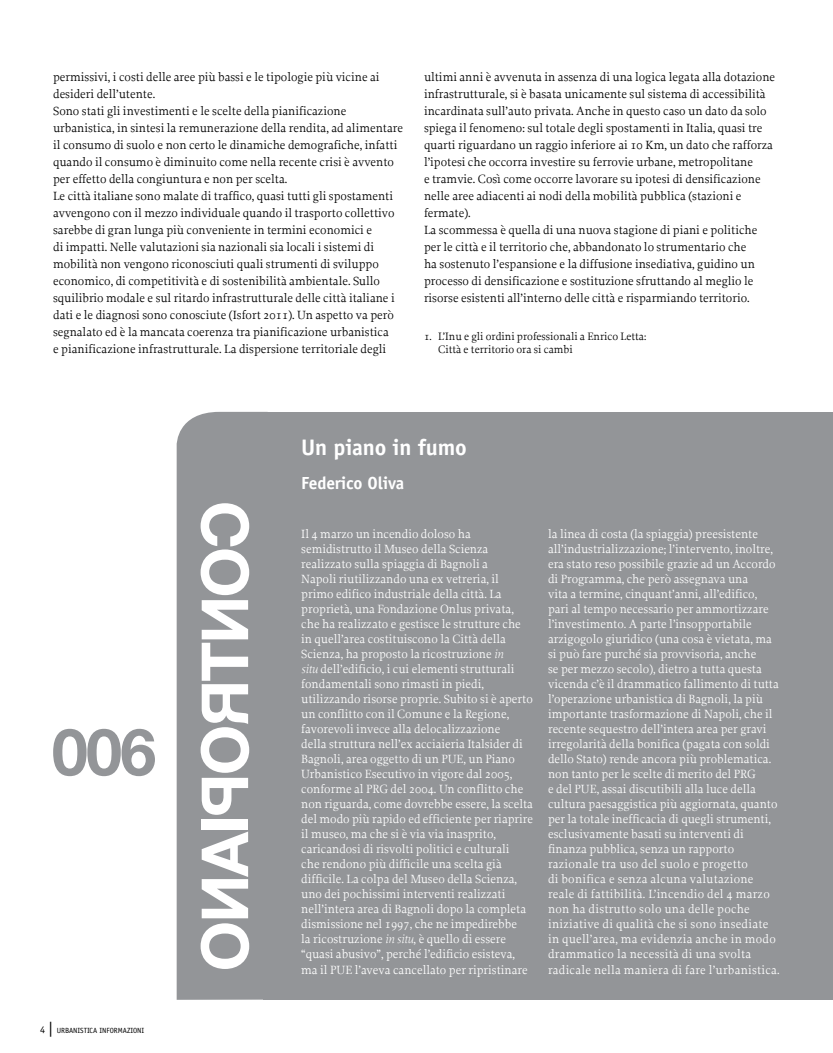
<style>
.page{position:relative;width:833px;height:1053px;background:#fff}
.page>*{position:absolute;margin:0;border:0;box-sizing:border-box;transform-origin:0 0}
.t1{font:700 65px "Helvetica Neue LT Pro";color:#939598}
.t2{font:700 22.5px "Officina Sans Std";letter-spacing:-.01em;color:#fff}
.t3{font:700 17.5px "Officina Sans Std";letter-spacing:-.01em;color:#fff}
.t4{font:12.5px/15px "Proforma";color:#fff}
.t5{font:12.5px/17px "Proforma";color:#000}
.t6{font:11.25px/12.5px "Proforma";color:#000}
.t7{font:7.5px "Officina Sans Std";color:#000}
.s1{font-size:10px}
.s2{font-size:15px}
.s3{font-weight:300;font-style:italic}
</style>
<div class="page">
<div style="left:177px;top:412px;width:86px;height:587px;background:#939598"></div>
<div style="left:263px;top:412px;width:570px;height:587px;background:#939598"></div>
<div style="left:201px;top:503px;width:48px;height:465px;background:#939598"></div>
<p class="t5" style="left:53px;top:68px;width:351px">permissivi, i costi delle aree più bassi e le tipologie più vicine ai desideri dell’utente.<br>Sono stati gli investimenti e le scelte della pianificazione urbanistica, in sintesi la remunerazione della rendita, ad alimentare il consumo di suolo e non certo le dinamiche demografiche, infatti quando il consumo è diminuito come nella recente crisi è avvento per effetto della congiuntura e non per scelta.<br>Le città italiane sono malate di traffico, quasi tutti gli spostamenti avvengono con il mezzo individuale quando il trasporto collettivo sarebbe di gran lunga più conveniente in termini economici e<br>di impatti. Nelle valutazioni sia nazionali sia locali i sistemi di mobilità non vengono riconosciuti quali strumenti di sviluppo economico, di competitività e di sostenibilità ambientale. Sullo squilibrio modale e sul ritardo infrastrutturale delle città italiane i dati e le diagnosi sono conosciute (Isfort 2011). Un aspetto va però segnalato ed è la mancata coerenza tra pianificazione urbanistica<br>e pianificazione infrastrutturale. La dispersione territoriale degli</p>
<p class="t5" style="left:424px;top:68px;width:353px">ultimi anni è avvenuta in assenza di una logica legata alla dotazione infrastrutturale, si è basata unicamente sul sistema di accessibilità incardinata sull’auto privata. Anche in questo caso un dato da solo spiega il fenomeno: sul totale degli spostamenti in Italia, quasi tre quarti riguardano un raggio inferiore ai 10 Km, un dato che rafforza l’ipotesi che occorra investire su ferrovie urbane, metropolitane<br>e tramvie. Così come occorre lavorare su ipotesi di densificazione nelle aree adiacenti ai nodi della mobilità pubblica (stazioni e fermate).<br>La scommessa è quella di una nuova stagione di piani e politiche per le città e il territorio che, abbandonato lo strumentario che<br>ha sostenuto l’espansione e la diffusione insediativa, guidino un processo di densificazione e sostituzione sfruttando al meglio le risorse esistenti all’interno delle città e risparmiando territorio.</p>
<p class="t6" style="left:438px;top:330px;width:210px;text-indent:-14px">1. L’Inu e gli ordini professionali a Enrico Letta:<br>Città e territorio ora si cambi</p>
<h1 class="t1" style="left:52px;top:711px;width:106px">006</h1>
<p class="t7" style="left:40px;top:1026px;width:105px"><span class="s1">4</span> <span class="s2">|</span> URBANISTICA INFORMAZIONI</p>
<h2 class="t2" style="left:301px;top:433px;width:167px">Un piano in fumo</h2>
<h3 class="t3" style="left:301px;top:472px;width:104px">Federico Oliva</h3>
<p class="t4" style="left:301px;top:526px;width:233px">Il 4 marzo un incendio doloso ha semidistrutto il Museo della Scienza realizzato sulla spiaggia di Bagnoli a<br>Napoli riutilizzando una ex vetreria, il primo edifico industriale della città. La proprietà, una Fondazione Onlus privata, che ha realizzato e gestisce le strutture che in quell’area costituiscono la Città della Scienza, ha proposto la ricostruzione <span class="s3">in<br>situ</span> dell’edificio, i cui elementi strutturali fondamentali sono rimasti in piedi, utilizzando risorse proprie. Subito si è aperto un conflitto con il Comune e la Regione, favorevoli invece alla delocalizzazione<br>della struttura nell’ex acciaieria Italsider di Bagnoli, area oggetto di un PUE, un Piano Urbanistico Esecutivo in vigore dal 2005, conforme al PRG del 2004. Un conflitto che non riguarda, come dovrebbe essere, la scelta del modo più rapido ed efficiente per riaprire il museo, ma che si è via via inasprito, caricandosi di risvolti politici e culturali<br>che rendono più difficile una scelta già difficile. La colpa del Museo della Scienza, uno dei pochissimi interventi realizzati nell’intera area di Bagnoli dopo la completa dismissione nel 1997, che ne impedirebbe<br>la ricostruzione <span class="s3">in situ</span>, è quello di essere “quasi abusivo”, perché l’edificio esisteva, ma il PUE l’aveva cancellato per ripristinare</p>
<p class="t4" style="left:548px;top:526px;width:233px">la linea di costa (la spiaggia) preesistente all’industrializzazione; l’intervento, inoltre, era stato reso possibile grazie ad un Accordo di Programma, che però assegnava una<br>vita a termine, cinquant’anni, all’edifico, pari al tempo necessario per ammortizzare l’investimento. A parte l’insopportabile arzigogolo giuridico (una cosa è vietata, ma si può fare purché sia provvisoria, anche<br>se per mezzo secolo), dietro a tutta questa vicenda c’è il drammatico fallimento di tutta l’operazione urbanistica di Bagnoli, la più importante trasformazione di Napoli, che il recente sequestro dell’intera area per gravi irregolarità della bonifica (pagata con soldi dello Stato) rende ancora più problematica. non tanto per le scelte di merito del PRG<br>e del PUE, assai discutibili alla luce della cultura paesaggistica più aggiornata, quanto per la totale inefficacia di quegli strumenti, esclusivamente basati su interventi di finanza pubblica, senza un rapporto razionale tra uso del suolo e progetto<br>di bonifica e senza alcuna valutazione reale di fattibilità. L’incendio del 4 marzo non ha distrutto solo una delle poche iniziative di qualità che si sono insediate in quell’area, ma evidenzia anche in modo drammatico la necessità di una svolta radicale nella maniera di fare l’urbanistica.</p>
</div>
